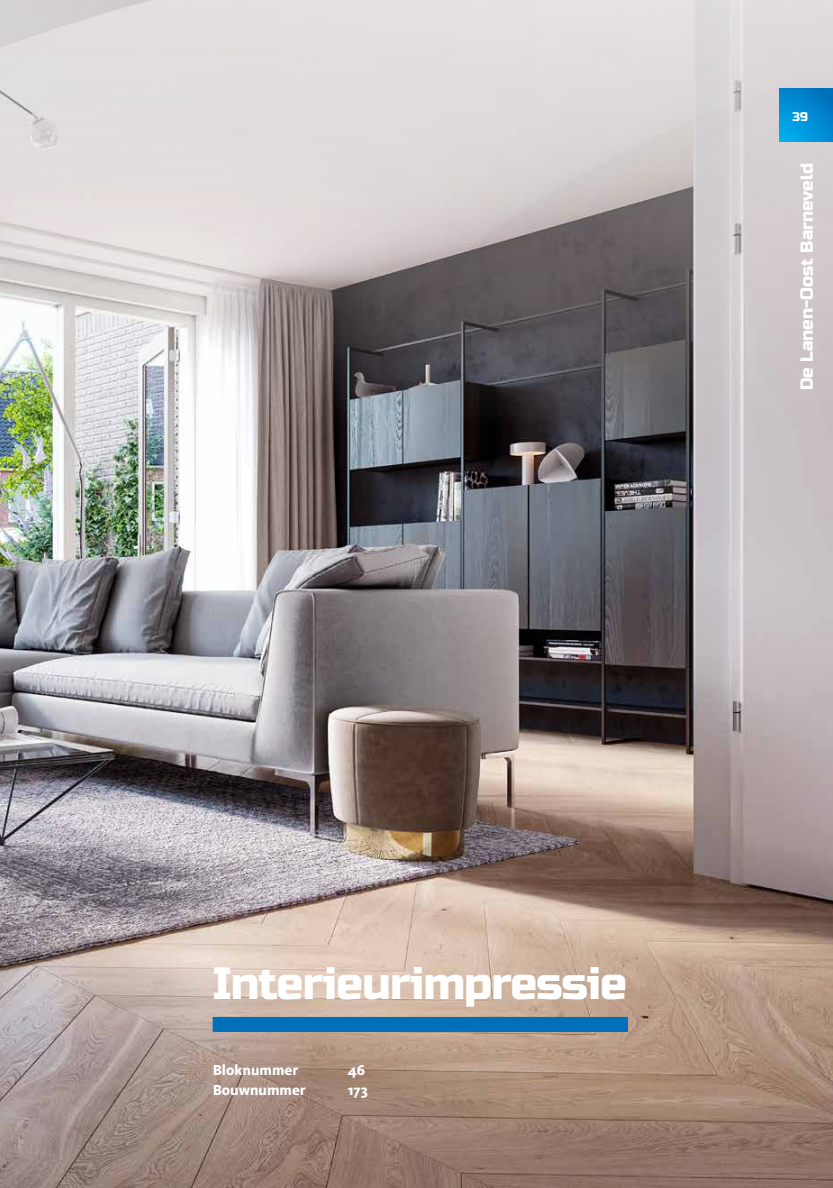
<style>
.page{position:relative;width:833px;height:1188px;background:#fff}
.page>*{position:absolute;margin:0;border:0;box-sizing:border-box;transform-origin:0 0}
.t1{font:45px "Russo One";letter-spacing:-.02em;color:#fff}
.t2{font:17.5px "Russo One";color:#fff}
.t3{font:800 15px "Kievit";color:#fff}
.t4{font:12.5px "Russo One";color:#fff}
</style>
<div class="page">
<img style="left:0;top:0;width:833px;height:1187px">
<svg style="left:780px;top:89px;width:53px;height:53px;background:#008cd2"></svg>
<div style="left:213px;top:1016px;width:415px;height:15px;background:#006fb9"></div>
<p class="t4" style="left:792px;top:109px;width:17px">39</p>
<p class="t2" style="left:796px;top:390px;width:228px;rotate:-90deg">De Lanen-Oost Barneveld</p>
<h1 class="t1" style="left:213px;top:957px;width:416px">Interieurimpressie</h1>
<p class="t3" style="left:213px;top:1060px;width:87px">Bloknummer</p>
<p class="t3" style="left:348px;top:1060px;width:19px">46</p>
<p class="t3" style="left:213px;top:1080px;width:95px">Bouwnummer</p>
<p class="t3" style="left:348px;top:1080px;width:22px">173</p>
</div>
